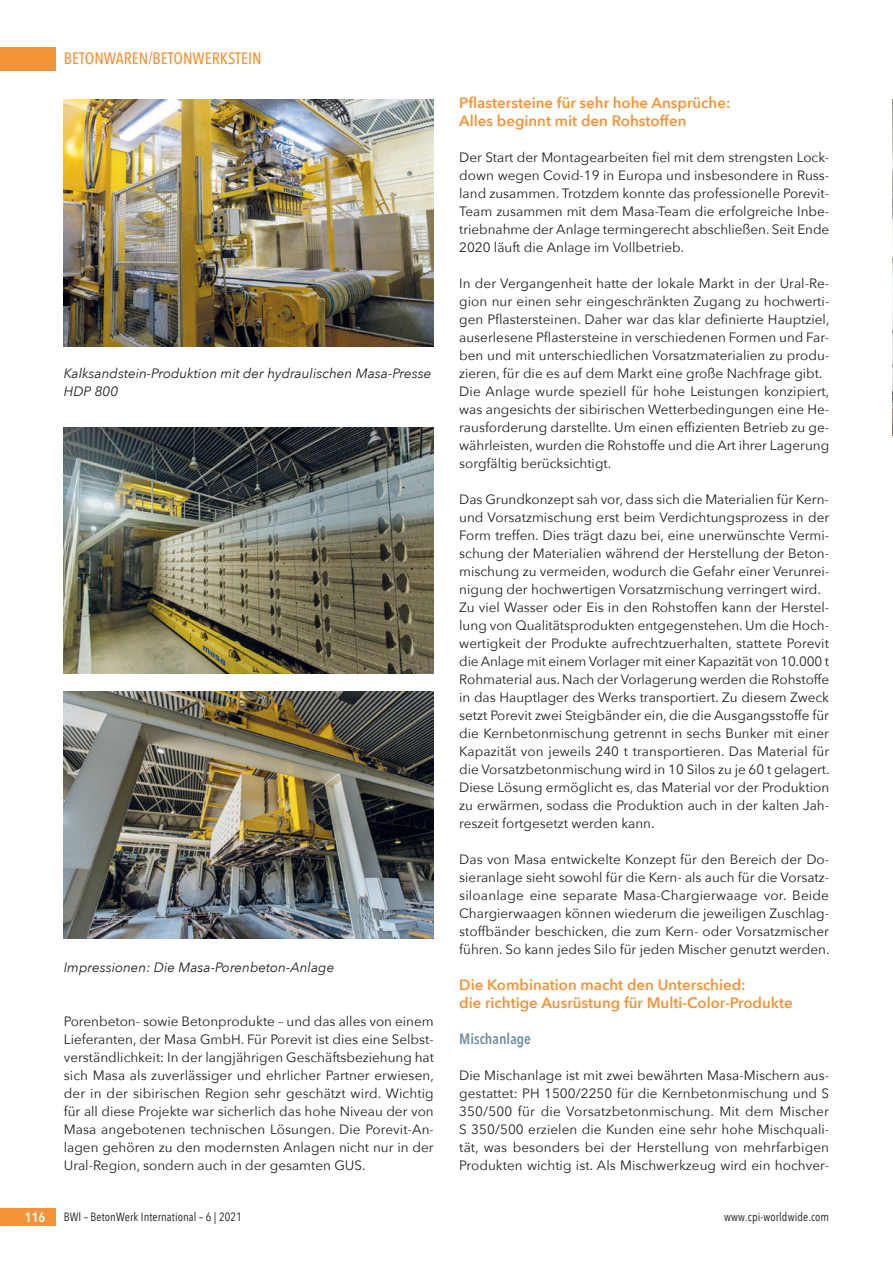
<style>
.page{position:relative;width:893px;height:1263px;background:#fff}
.page>*{position:absolute;margin:0;border:0;box-sizing:border-box;transform-origin:0 0}
.t1{font:500 16.5px "Avenir Next Condensed";color:#f69238}
.t2{font:600 15px/18px "Avenir Next";color:#f69238}
.t3{font:600 15px "Avenir Next Condensed";color:#73909f}
.t4{font:13.5px/18px "Avenir Next";color:#231f20;text-align:justify}
.t5{font:italic 13.5px/18px "Avenir Next";color:#231f20}
.t6{font:600 13.5px "Avenir Next Condensed";color:#fff}
.t7{font:12px "Avenir Next Condensed";letter-spacing:.01em;color:#231f20}
</style>
<div class="page">
<div style="left:0;top:47px;width:55px;height:23px;background:#f69238"></div>
<div style="left:0;top:1208px;width:55px;height:18px;background:#f69238"></div>
<img style="left:64px;top:100px;width:370px;height:247px">
<img style="left:64px;top:427px;width:370px;height:247px">
<img style="left:64px;top:692px;width:370px;height:246px">
<img style="left:892px;top:100px;width:1px;height:336px">
<p class="t1" style="left:64px;top:49px;width:199px">BETONWAREN/BETONWERKSTEIN</p>
<p class="t5" style="left:64px;top:364px;width:369px">Kalksandstein-Produktion mit der hydraulischen Masa-Presse<br>HDP 800</p>
<p class="t5" style="left:64px;top:958px;width:272px">Impressionen: Die Masa-Porenbeton-Anlage</p>
<p class="t4" style="left:64px;top:1012px;width:372px">Porenbeton- sowie Betonprodukte – und das alles von einem Lieferanten, der Masa GmbH. Für Porevit ist dies eine Selbst&shy;verständlichkeit: In der langjährigen Geschäftsbeziehung hat sich Masa als zuverlässiger und ehrlicher Partner erwiesen, der in der sibirischen Region sehr geschätzt wird. Wichtig für all diese Projekte war sicherlich das hohe Niveau der von Masa angebotenen technischen Lösungen. Die Porevit-An&shy;lagen gehören zu den modernsten Anlagen nicht nur in der Ural-Region, sondern auch in der gesamten GUS.</p>
<p class="t2" style="left:459px;top:93px;width:273px">Pflastersteine für sehr hohe Ansprüche:<br>Alles beginnt mit den Rohstoffen</p>
<p class="t4" style="left:459px;top:148px;width:372px">Der Start der Montagearbeiten fiel mit dem strengsten Lock&shy;down wegen Covid-19 in Europa und insbesondere in Russ&shy;land zusammen. Trotzdem konnte das professionelle Porevit-Team zusammen mit dem Masa-Team die erfolgreiche Inbe&shy;triebnahme der Anlage termingerecht abschließen. Seit Ende 2020 läuft die Anlage im Vollbetrieb.</p>
<p class="t4" style="left:459px;top:274px;width:372px;text-align:left">In der Vergangenheit hatte der lokale Markt in der Ural-Re&shy;gion nur einen sehr eingeschränkten Zugang zu hochwerti&shy;gen Pflastersteinen. Daher war das klar definierte Hauptziel, auserlesene Pflastersteine in verschiedenen Formen und Far&shy;ben und mit unterschiedlichen Vorsatzmaterialien zu produ&shy;zieren, für die es auf dem Markt eine große Nachfrage gibt.<br>Die Anlage wurde speziell für hohe Leistungen konzipiert, was angesichts der sibirischen Wetterbedingungen eine He&shy;rausforderung darstellte. Um einen effizienten Betrieb zu ge&shy;währleisten, wurden die Rohstoffe und die Art ihrer Lagerung sorgfältig berücksichtigt.</p>
<p class="t4" style="left:459px;top:490px;width:372px;text-align:left">Das Grundkonzept sah vor, dass sich die Materialien für Kern&shy;und Vorsatzmischung erst beim Verdichtungsprozess in der Form treffen. Dies trägt dazu bei, eine unerwünschte Vermi&shy;schung der Materialien während der Herstellung der Beton&shy;mischung zu vermeiden, wodurch die Gefahr einer Verunrei&shy;nigung der hochwertigen Vorsatzmischung verringert wird.<br>Zu viel Wasser oder Eis in den Rohstoffen kann der Herstel&shy;lung von Qualitätsprodukten entgegenstehen. Um die Hoch&shy;wertigkeit der Produkte aufrechtzuerhalten, stattete Porevit die Anlage mit einem Vorlager mit einer Kapazität von 10.000 t Rohmaterial aus. Nach der Vorlagerung werden die Rohstoffe in das Hauptlager des Werks transportiert. Zu diesem Zweck setzt Porevit zwei Steigbänder ein, die die Ausgangsstoffe für die Kernbetonmischung getrennt in sechs Bunker mit einer Kapazität von jeweils 240 t transportieren. Das Material für die Vorsatzbetonmischung wird in 10 Silos zu je 60 t gelagert.<br>Diese Lösung ermöglicht es, das Material vor der Produktion zu erwärmen, sodass die Produktion auch in der kalten Jah&shy;reszeit fortgesetzt werden kann.</p>
<p class="t4" style="left:459px;top:850px;width:372px">Das von Masa entwickelte Konzept für den Bereich der Do&shy;sieranlage sieht sowohl für die Kern- als auch für die Vorsatz&shy;siloanlage eine separate Masa-Chargierwaage vor. Beide Chargierwaagen können wiederum die jeweiligen Zuschlag&shy;stoffbänder beschicken, die zum Kern- oder Vorsatzmischer führen. So kann jedes Silo für jeden Mischer genutzt werden.</p>
<p class="t2" style="left:459px;top:975px;width:335px">Die Kombination macht den Unterschied:<br>die richtige Ausrüstung für Multi-Color-Produkte</p>
<p class="t3" style="left:459px;top:1026px;width:73px">Mischanlage</p>
<p class="t4" style="left:459px;top:1066px;width:371px">Die Mischanlage ist mit zwei bewährten Masa-Mischern aus&shy;gestattet: PH 1500/2250 für die Kernbetonmischung und S 350/500 für die Vorsatzbetonmischung. Mit dem Mischer S 350/500 erzielen die Kunden eine sehr hohe Mischquali&shy;tät, was besonders bei der Herstellung von mehrfarbigen Produkten wichtig ist. Als Mischwerkzeug wird ein hochver-</p>
<p class="t6" style="left:25px;top:1206px;width:22px">116</p>
<p class="t7" style="left:64px;top:1207px;width:180px">BWI – BetonWerk International – 6 | 2021</p>
<p class="t7" style="left:724px;top:1207px;width:107px">www.cpi-worldwide.com</p>
</div>
